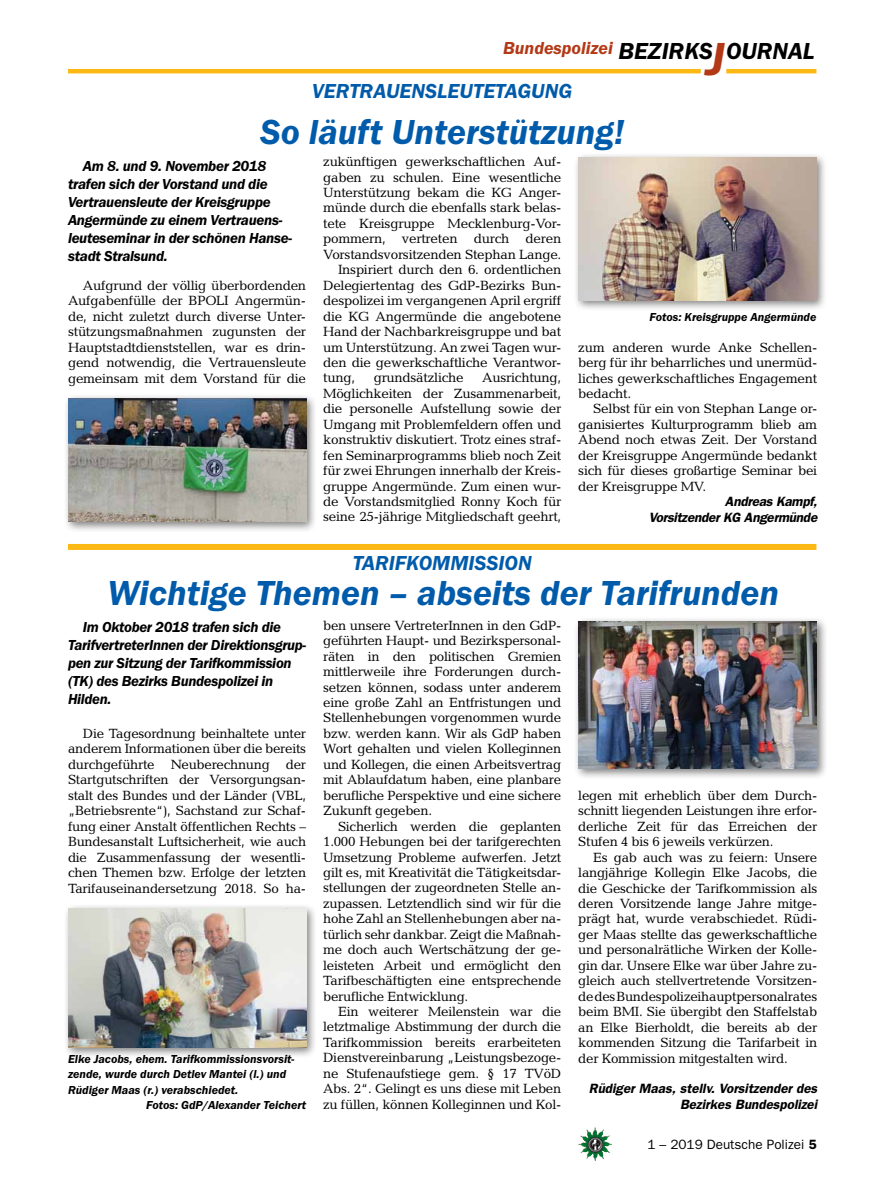
<style>
.page{position:relative;width:893px;height:1191px;background:#fff}
.page>*{position:absolute;margin:0;border:0;box-sizing:border-box;transform-origin:0 0}
.t1{font:italic 600 36px "Franklin Gothic Itc T";color:#005baa}
.t2{font:italic 600 24px "Franklin Gothic Itc T";color:#000}
.t3{font:italic 600 21px "Franklin Gothic Itc T";color:#005baa}
.t4{font:italic 600 18px "Franklin Gothic Itc T";color:#b33916}
.t5{font:italic 600 15px/18px "Franklin Gothic Itc T";letter-spacing:-.02em;color:#000}
.t6{font:13.5px/15.5px "Candida";letter-spacing:-.02em;color:#000;text-align:justify}
.t7{font:italic 600 13.5px/15.5px "Franklin Gothic";color:#000;text-align:right}
.t8{font:italic 600 13.5px/15.5px "Franklin Gothic";letter-spacing:-.02em;color:#000;text-align:right}
.t9{font:13.5px "Franklin Gothic";color:#000}
.t10{font:italic 600 12px "Franklin Gothic Itc T";color:#000}
.s1{font-size:48px;color:#b33916}
.s2{font-weight:600}
</style>
<div class="page">
<img style="left:578px;top:1127px;width:17px;height:25px">
<hr style="left:726px;top:69px;width:90px;height:4px;background:#fdb913">
<hr style="left:68px;top:69px;width:633px;height:4px;background:#fdb913">
<div style="left:573px;top:152px;width:254px;height:160px;background:#000;opacity:.5"></div>
<img style="left:578px;top:157px;width:238px;height:143px">
<div style="left:63px;top:393px;width:254px;height:140px;background:#000;opacity:.5"></div>
<img style="left:68px;top:398px;width:238px;height:123px">
<div style="left:68px;top:544px;width:748px;height:6px;background:#fdb913"></div>
<div style="left:573px;top:616px;width:255px;height:164px;background:#000;opacity:.5"></div>
<img style="left:579px;top:622px;width:238px;height:147px">
<div style="left:63px;top:902px;width:254px;height:156px;background:#000;opacity:.5"></div>
<img style="left:68px;top:908px;width:238px;height:139px">
<h3 class="t4" style="left:503px;top:37px;width:111px">Bundespolizei</h3>
<h3 class="t3" style="left:312px;top:79px;width:25px">Vertrauensleutetagung</h3>
<h1 class="t1" style="left:260px;top:111px;width:366px">So läuft Unterstützung!</h1>
<p class="t5" style="left:68px;top:157px;width:226px;text-indent:15px">Am 8. und 9. November 2018 trafen sich der Vorstand und die<br>Vertrauensleute der Kreisgruppe<br>Angermünde zu einem Vertrauens&shy;leuteseminar in der schönen Hanse&shy;stadt Stralsund.</p>
<p class="t6" style="left:68px;top:277px;width:240px;text-indent:15px">Aufgrund der völlig überbordenden Aufgabenfülle der BPOLI Angermün&shy;de, nicht zuletzt durch diverse Unter&shy;stützungsmaßnahmen zugunsten der Hauptstadtdienststellen, war es drin&shy;gend notwendig, die Vertrauensleute gemeinsam mit dem Vorstand für die</p>
<h2 class="t2" style="left:618px;top:37px;width:198px">BEZIRKS<span class="s1">J</span>OURNAL</h2>
<p class="t6" style="left:323px;top:154px;width:240px">zukünftigen gewerkschaftlichen Auf-</p>
<p class="t6" style="left:323px;top:169px;width:240px">gaben zu schulen. Eine wesentliche</p>
<p class="t6" style="left:323px;top:185px;width:240px">Unterstützung bekam die KG Anger-</p>
<p class="t6" style="left:323px;top:200px;width:240px">münde durch die ebenfalls stark belas-</p>
<p class="t6" style="left:323px;top:216px;width:240px">tete Kreisgruppe Mecklenburg-Vor-</p>
<p class="t6" style="left:323px;top:231px;width:240px">pommern, vertreten durch deren</p>
<p class="t6" style="left:323px;top:246px;width:240px">Vorstandsvorsitzenden Stephan Lange.</p>
<p class="t6" style="left:338px;top:262px;width:225px">Inspiriert durch den 6. ordentlichen</p>
<p class="t6" style="left:323px;top:277px;width:240px">Delegiertentag des GdP-Bezirks Bun-</p>
<p class="t6" style="left:323px;top:293px;width:240px">despolizei im vergangenen April ergriff</p>
<p class="t6" style="left:323px;top:308px;width:240px">die KG Angermünde die angebotene</p>
<p class="t6" style="left:323px;top:324px;width:240px">Hand der Nachbarkreisgruppe und bat</p>
<p class="t6" style="left:323px;top:339px;width:240px">um Unterstützung. An zwei Tagen wur-</p>
<p class="t6" style="left:323px;top:355px;width:240px">den die gewerkschaftliche Verantwor-</p>
<p class="t6" style="left:323px;top:370px;width:33px">tung,</p>
<p class="t6" style="left:374px;top:370px;width:91px">grundsätzliche</p>
<p class="t10" style="left:649px;top:310px;width:168px">Fotos: Kreisgruppe Angermünde</p>
<p class="t6" style="left:578px;top:339px;width:240px">zum anderen wurde Anke Schellen&shy;berg für ihr beharrliches und unermüd&shy;liches gewerkschaftliches Engagement bedacht.</p>
<p class="t6" style="left:578px;top:401px;width:240px;text-indent:15px">Selbst für ein von Stephan Lange or&shy;ganisiertes Kulturprogramm blieb am Abend noch etwas Zeit. Der Vorstand der Kreisgruppe Angermünde bedankt sich für dieses großartige Seminar bei der Kreisgruppe MV.</p>
<p class="t8" style="left:649px;top:494px;width:170px">Andreas Kampf,<br>Vorsitzender KG Angermünde</p>
<p class="t6" style="left:323px;top:370px;width:240px;text-indent:159px">Ausrichtung, Möglichkeiten der Zusammenarbeit, die personelle Aufstellung sowie der Umgang mit Problemfeldern offen und konstruktiv diskutiert. Trotz eines straf&shy;fen Seminarprogramms blieb noch Zeit für zwei Ehrungen innerhalb der Kreis&shy;gruppe Angermünde. Zum einen wur&shy;de Vorstandsmitglied Ronny Koch für seine 25-jährige Mitgliedschaft geehrt,</p>
<h3 class="t3" style="left:353px;top:550px;width:23px">Tarifko</h3>
<h3 class="t3" style="left:432px;top:550px;width:48px">mmission</h3>
<h1 class="t1" style="left:107px;top:571px;width:673px">Wichtige Themen – abseits der Tarifrunden</h1>
<p class="t5" style="left:68px;top:617px;width:240px;text-indent:15px">Im Oktober 2018 trafen sich die<br>TarifvertreterInnen der Direktionsgrup&shy;pen zur Sitzung der Tarifkommission (TK) des Bezirks Bundespolizei in<br>Hilden.</p>
<p class="t6" style="left:68px;top:725px;width:240px;text-indent:15px">Die Tagesordnung beinhaltete unter anderem Informationen über die bereits durchgeführte Neuberechnung der Startgutschriften der Versorgungsan&shy;stalt des Bundes und der Länder (VBL, „Betriebsrente“), Sachstand zur Schaf&shy;fung einer Anstalt öffentlichen Rechts – Bundesanstalt Luftsicherheit, wie auch die Zusammenfassung der wesentli&shy;chen Themen bzw. Erfolge der letzten Tarifauseinandersetzung 2018. So ha-</p>
<p class="t6" style="left:323px;top:617px;width:240px;text-align:left">ben unsere VertreterInnen in den GdP&shy;geführten Haupt- und Bezirkspersonal&shy;räten in den politischen Gremien mittlerweile ihre Forderungen durch&shy;setzen können, sodass unter anderem eine große Zahl an Entfristungen und Stellenhebungen vorgenommen wurde bzw. werden kann. Wir als GdP haben Wort gehalten und vielen Kolleginnen und Kollegen, die einen Arbeitsvertrag mit Ablaufdatum haben, eine planbare berufliche Perspektive und eine sichere Zukunft gegeben.</p>
<p class="t6" style="left:323px;top:818px;width:240px;text-indent:15px">Sicherlich werden die geplanten 1.000 Hebungen bei der tarifgerechten Umsetzung Probleme aufwerfen. Jetzt gilt es, mit Kreativität die Tätigkeitsdar&shy;stellungen der zugeordneten Stelle an&shy;zupassen. Letztendlich sind wir für die hohe Zahl an Stellenhebungen aber na&shy;türlich sehr dankbar. Zeigt die Maßnah&shy;me doch auch Wertschätzung der ge&shy;leisteten Arbeit und ermöglicht den Tarifbeschäftigten eine entsprechende berufliche Entwicklung.</p>
<p class="t6" style="left:323px;top:1003px;width:240px;text-indent:15px">Ein weiterer Meilenstein war die letztmalige Abstimmung der durch die Tarifkommission bereits erarbeiteten Dienstvereinbarung „Leistungsbezoge&shy;ne Stufenaufstiege gem. § 17 TVöD Abs. 2“. Gelingt es uns diese mit Leben zu füllen, können Kolleginnen und Kol-</p>
<p class="t6" style="left:578px;top:787px;width:240px">legen mit erheblich über dem Durch&shy;schnitt liegenden Leistungen ihre erfor&shy;derliche Zeit für das Erreichen der Stufen 4 bis 6 jeweils verkürzen.</p>
<p class="t6" style="left:578px;top:849px;width:240px;text-indent:15px">Es gab auch was zu feiern: Unsere langjährige Kollegin Elke Jacobs, die die Geschicke der Tarifkommission als deren Vorsitzende lange Jahre mitge&shy;prägt hat, wurde verabschiedet. Rüdi&shy;ger Maas stellte das gewerkschaftliche und personalrätliche Wirken der Kolle&shy;gin dar. Unsere Elke war über Jahre zu&shy;gleich auch stellvertretende Vorsitzen&shy;de des Bundespolizeihauptpersonalrates beim BMI. Sie übergibt den Staffelstab an Elke Bierholdt, die bereits ab der kommenden Sitzung die Tarifarbeit in der Kommission mitgestalten wird.</p>
<p class="t7" style="left:589px;top:1081px;width:230px">Rüdiger Maas, stellv. Vorsitzender des<br>Bezirkes Bundespolizei</p>
<p class="t10" style="left:68px;top:1051px;width:228px">Elke Jacobs, ehem. Tarifkommissionsvorsit-</p>
<p class="t10" style="left:68px;top:1067px;width:220px">zende, wurde durch Detlev Mantei (l.) und</p>
<p class="t10" style="left:68px;top:1082px;width:172px">Rüdiger Maas (r.) verabschiedet.</p>
<p class="t10" style="left:146px;top:1098px;width:162px">Fotos: GdP/Alexander Teichert</p>
<p class="t9" style="left:647px;top:1136px;width:171px">1 – 2019 Deutsche Polizei <span class="s2">5</span></p>
</div>
